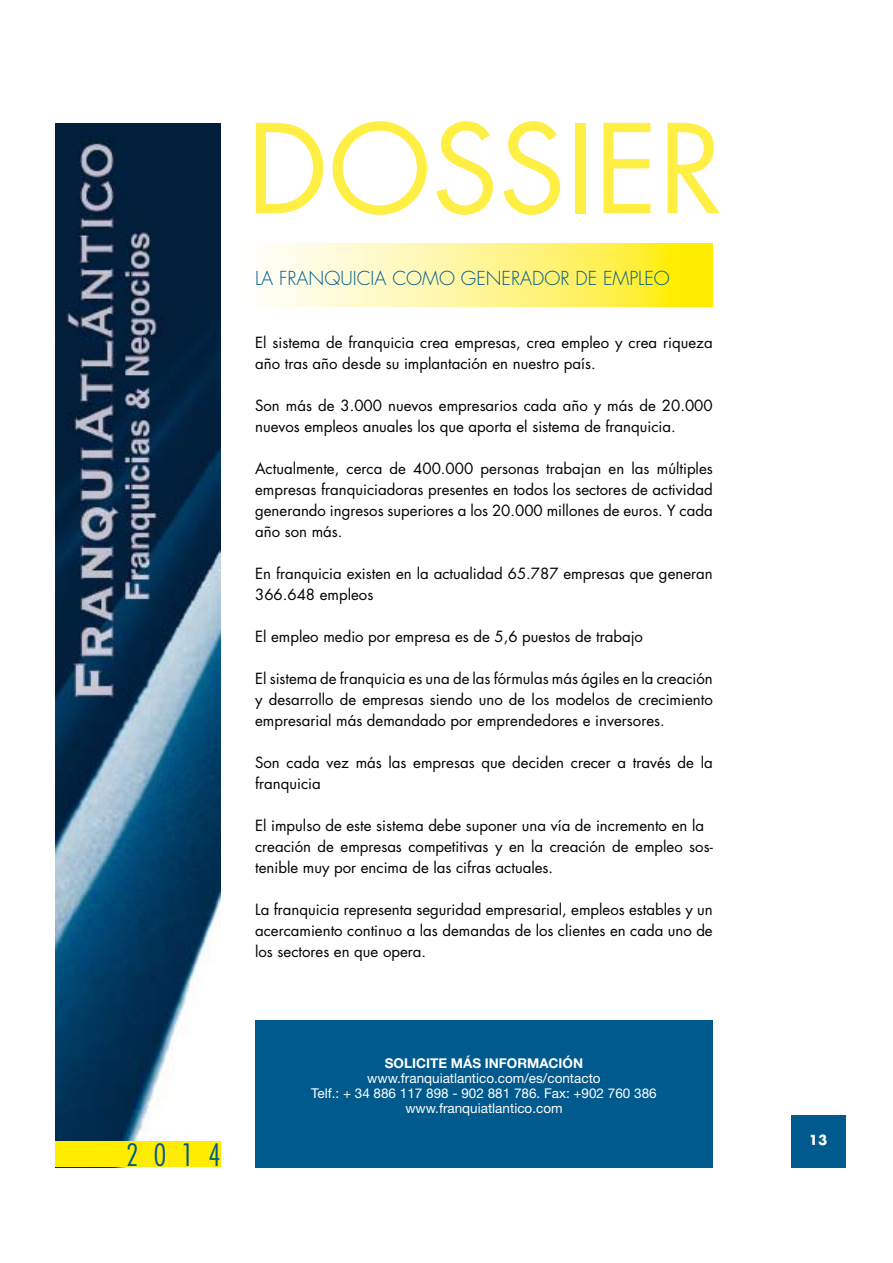
<style>
.page{position:relative;width:893px;height:1263px;background:#fff}
.page>*{position:absolute;margin:0;border:0;box-sizing:border-box;transform-origin:0 0}
.t1{font:120px "Futura";color:#ffef44}
.t2{font:300 condensed 30px "Futura";color:#005a8d}
.t3{font:300 18.75px "Futura";color:#005a8d}
.t4{font:15px/21px "Futura";color:#000}
.t5{font:13.5px/15px "Helvetica Neue";color:#fff;text-align:center}
.t6{font:700 13.5px "Helvetica Neue";color:#fff}
.t7{font:700 13.5px "Futura";color:#fff}
</style>
<div class="page">
<img style="left:55px;top:123px;width:166px;height:1019px">
<div style="left:791px;top:1115px;width:54px;height:52px;background:#005a8d"></div>
<div style="left:55px;top:1142px;width:166px;height:25px;background:#ffed00"></div>
<svg style="left:267px;top:243px;width:446px;height:63px;background:#fff488"></svg>
<div style="left:255px;top:1020px;width:458px;height:147px;background:#005a8d"></div>
<h1 class="t1" style="left:247px;top:87px;width:478px">DOSSIER</h1>
<p class="t3" style="left:255px;top:266px;width:416px">LA FRANQUICIA COMO GENERADOR DE EMPLEO</p>
<p class="t4" style="left:255px;top:332px;width:459px">El sistema de franquicia crea empresas, crea empleo y crea riqueza año tras año desde su implantación en nuestro país.</p>
<p class="t4" style="left:255px;top:395px;width:459px">Son más de 3.000 nuevos empresarios cada año y más de 20.000 nuevos empleos anuales los que aporta el sistema de franquicia.</p>
<p class="t4" style="left:255px;top:458px;width:459px;text-align:justify">Actualmente, cerca de 400.000 personas trabajan en las múltiples empresas franquiciadoras presentes en todos los sectores de actividad generando ingresos superiores a los 20.000 millones de euros. Y cada año son más.</p>
<p class="t4" style="left:255px;top:563px;width:459px">En franquicia existen en la actualidad 65.787 empresas que generan<br>366.648 empleos</p>
<p class="t4" style="left:255px;top:626px;width:389px">El empleo medio por empresa es de 5,6 puestos de trabajo</p>
<p class="t4" style="left:255px;top:668px;width:459px;text-align:justify">El sistema de franquicia es una de las fórmulas más ágiles en la creación y desarrollo de empresas siendo uno de los modelos de crecimiento empresarial más demandado por emprendedores e inversores.</p>
<p class="t4" style="left:255px;top:752px;width:459px">Son cada vez más las empresas que deciden crecer a través de la franquicia</p>
<p class="t4" style="left:255px;top:815px;width:459px">El impulso de este sistema debe suponer una vía de incremento en la creación de empresas competitivas y en la creación de empleo sos&shy;tenible muy por encima de las cifras actuales.</p>
<p class="t4" style="left:255px;top:899px;width:459px;text-align:justify">La franquicia representa seguridad empresarial, empleos estables y un acercamiento continuo a las demandas de los clientes en cada uno de los sectores en que opera.</p>
<h2 class="t2" style="left:126px;top:1136px;width:96px">2014</h2>
<p class="t6" style="left:385px;top:1055px;width:200px">SOLICITE MÁS INFORMACIÓN</p>
<p class="t5" style="left:311px;top:1070px;width:347px">www.franquiatlantico.com/es/contacto<br>Telf.: + 34 886 117 898 - 902 881 786. Fax: +902 760 386 www.franquiatlantico.com</p>
<p class="t7" style="left:809px;top:1131px;width:20px">13</p>
</div>
